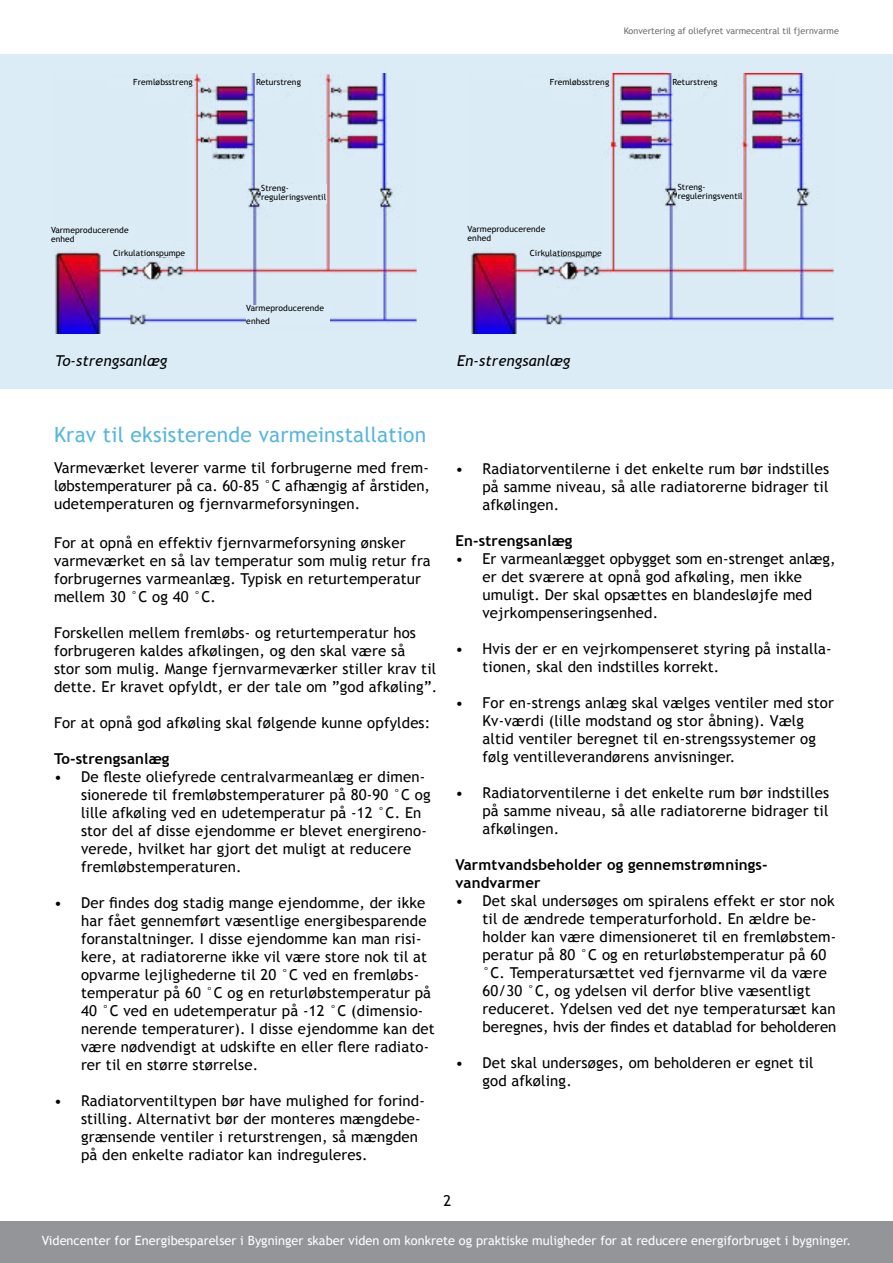
<style>
.page{position:relative;width:893px;height:1263px;background:#fff}
.page>*{position:absolute;margin:0;border:0;box-sizing:border-box;transform-origin:0 0}
.t1{font:21px "Trebuchet MS";letter-spacing:.01em;color:#58b7dd}
.t2{font:15px/18px "Trebuchet MS";letter-spacing:.01em;color:#000}
.t3{font:700 15px/18px "Trebuchet MS";letter-spacing:.01em;color:#000}
.t4{font:italic 15px "Trebuchet MS";letter-spacing:.01em;color:#000}
.t5{font:12.75px "Trebuchet MS";color:#fff}
.t6{font:9px "Trebuchet MS";color:#6d6e71}
.t7{font:8.55px/9px "Trebuchet MS";letter-spacing:.01em;color:#000}
</style>
<div class="page">
<div style="left:0;top:1221px;width:893px;height:42px;background:#939598"></div>
<div style="left:0;top:54px;width:893px;height:334px;background:#dcecf6"></div>
<img style="left:54px;top:73px;width:363px;height:261px">
<img style="left:471px;top:73px;width:362px;height:261px">
<div style="left:246px;top:305px;width:84px;height:19px;background:#dcecf6"></div>
<div style="left:51px;top:226px;width:83px;height:19px;background:#dcecf6"></div>
<div style="left:107px;top:250px;width:84px;height:6px;background:#dcecf6"></div>
<div style="left:109px;top:79px;width:84px;height:8px;background:#dcecf6"></div>
<div style="left:256px;top:79px;width:61px;height:8px;background:#dcecf6"></div>
<div style="left:261px;top:184px;width:65px;height:20px;background:#dcecf6"></div>
<div style="left:468px;top:226px;width:83px;height:19px;background:#dcecf6"></div>
<div style="left:524px;top:250px;width:84px;height:6px;background:#dcecf6"></div>
<div style="left:526px;top:79px;width:83px;height:8px;background:#dcecf6"></div>
<div style="left:673px;top:79px;width:60px;height:8px;background:#dcecf6"></div>
<div style="left:678px;top:184px;width:65px;height:20px;background:#dcecf6"></div>
<p class="t6" style="left:624px;top:26px;width:217px">Konvertering af oliefyret varmecentral til fjernvarme</p>
<p class="t7" style="left:133px;top:78px;width:61px">Fremløbsstreng</p>
<p class="t7" style="left:256px;top:78px;width:46px">Returstreng</p>
<p class="t7" style="left:550px;top:77px;width:61px">Fremløbsstreng</p>
<p class="t7" style="left:673px;top:77px;width:46px">Returstreng</p>
<p class="t7" style="left:261px;top:183px;width:66px">Streng&shy;reguleringsventil</p>
<p class="t7" style="left:678px;top:183px;width:66px">Streng&shy;reguleringsventil</p>
<p class="t7" style="left:51px;top:225px;width:79px">Varmeproducerende enhed</p>
<p class="t7" style="left:113px;top:249px;width:74px">Cirkulationspumpe</p>
<p class="t7" style="left:468px;top:225px;width:79px">Varmeproducerende enhed</p>
<p class="t7" style="left:530px;top:249px;width:74px">Cirkulationspumpe</p>
<p class="t7" style="left:246px;top:302px;width:79px;line-height:12.8px">Varmeproducerende enhed</p>
<p class="t4" style="left:55px;top:352px;width:114px">To-strengsanlæg</p>
<p class="t4" style="left:457px;top:352px;width:115px">En-strengsanlæg</p>
<h1 class="t1" style="left:54px;top:422px;width:374px">Krav til eksisterende varmeinstallation</h1>
<p class="t2" style="left:54px;top:459px;width:378px;text-align:justify">Varmeværket leverer varme til forbrugerne med frem&shy;løbstemperaturer på ca. 60-85 °C afhængig af årstiden, udetemperaturen og fjernvarmeforsyningen.</p>
<p class="t2" style="left:54px;top:534px;width:378px">For at opnå en effektiv fjernvarmeforsyning ønsker varmeværket en så lav temperatur som mulig retur fra forbrugernes varmeanlæg. Typisk en returtemperatur mellem 30 °C og 40 °C.</p>
<p class="t2" style="left:54px;top:624px;width:385px">Forskellen mellem fremløbs- og returtemperatur hos forbrugeren kaldes afkølingen, og den skal være så<br>stor som mulig. Mange fjernvarmeværker stiller krav til dette. Er kravet opfyldt, er der tale om ”god afkøling”.</p>
<p class="t2" style="left:54px;top:714px;width:378px">For at opnå god afkøling skal følgende kunne opfyldes:</p>
<p class="t3" style="left:54px;top:750px;width:117px">To-strengsanlæg</p>
<p class="t2" style="left:81px;top:768px;width:351px;text-indent:-27px">• De fleste oliefyrede centralvarmeanlæg er dimen&shy;sionerede til fremløbstemperaturer på 80-90 °C og lille afkøling ved en udetemperatur på -12 °C. En stor del af disse ejendomme er blevet energireno&shy;verede, hvilket har gjort det muligt at reducere fremløbstemperaturen.</p>
<p class="t2" style="left:81px;top:894px;width:355px;text-indent:-27px">• Der findes dog stadig mange ejendomme, der ikke har fået gennemført væsentlige energibesparende foranstaltninger. I disse ejendomme kan man risi&shy;kere, at radiatorerne ikke vil være store nok til at opvarme lejlighederne til 20 °C ved en fremløbs&shy;temperatur på 60 °C og en returløbstemperatur på 40 °C ved en udetemperatur på -12 °C (dimensio&shy;nerende temperaturer). I disse ejendomme kan det være nødvendigt at udskifte en eller flere radiato&shy;rer til en større størrelse.</p>
<p class="t2" style="left:81px;top:1092px;width:345px;text-indent:-27px">• Radiatorventiltypen bør have mulighed for forind&shy;stilling. Alternativt bør der monteres mængdebe&shy;grænsende ventiler i returstrengen, så mængden på den enkelte radiator kan indreguleres.</p>
<p class="t2" style="left:482px;top:460px;width:348px;text-align:justify;text-indent:-27px">• Radiatorventilerne i det enkelte rum bør indstilles på samme niveau, så alle radiatorerne bidrager til afkølingen.</p>
<p class="t3" style="left:455px;top:531px;width:119px">En-strengsanlæg</p>
<p class="t2" style="left:482px;top:550px;width:355px;text-indent:-27px">• Er varmeanlægget opbygget som en-strenget anlæg, er det sværere at opnå god afkøling, men ikke umuligt. Der skal opsættes en blandesløjfe med vejrkompenseringsenhed.</p>
<p class="t2" style="left:482px;top:640px;width:351px;text-indent:-27px">• Hvis der er en vejrkompenseret styring på installa&shy;tionen, skal den indstilles korrekt.</p>
<p class="t2" style="left:482px;top:694px;width:353px;text-indent:-27px">• For en-strengs anlæg skal vælges ventiler med stor Kv-værdi (lille modstand og stor åbning). Vælg altid ventiler beregnet til en-strengssystemer og følg ventilleverandørens anvisninger.</p>
<p class="t2" style="left:482px;top:784px;width:348px;text-align:justify;text-indent:-27px">• Radiatorventilerne i det enkelte rum bør indstilles på samme niveau, så alle radiatorerne bidrager til afkølingen.</p>
<p class="t3" style="left:455px;top:855px;width:314px">Varmtvandsbeholder og gennemstrømnings&shy;vandvarmer</p>
<p class="t2" style="left:482px;top:892px;width:355px;text-indent:-27px">• Det skal undersøges om spiralens effekt er stor nok til de ændrede temperaturforhold. En ældre be&shy;holder kan være dimensioneret til en fremløbstem&shy;peratur på 80 °C og en returløbstemperatur på 60 °C. Temperatursættet ved fjernvarme vil da være 60/30 °C, og ydelsen vil derfor blive væsentligt reduceret. Ydelsen ved det nye temperatursæt kan beregnes, hvis der findes et datablad for beholderen</p>
<p class="t2" style="left:482px;top:1054px;width:333px;text-indent:-27px">• Det skal undersøges, om beholderen er egnet til god afkøling.</p>
<p class="t2" style="left:443px;top:1192px;width:9px">2</p>
<p class="t5" style="left:42px;top:1233px;width:811px">Videncenter for Energibesparelser i Bygninger skaber viden om konkrete og praktiske muligheder for at reducere energiforbruget i bygninger.</p>
</div>
